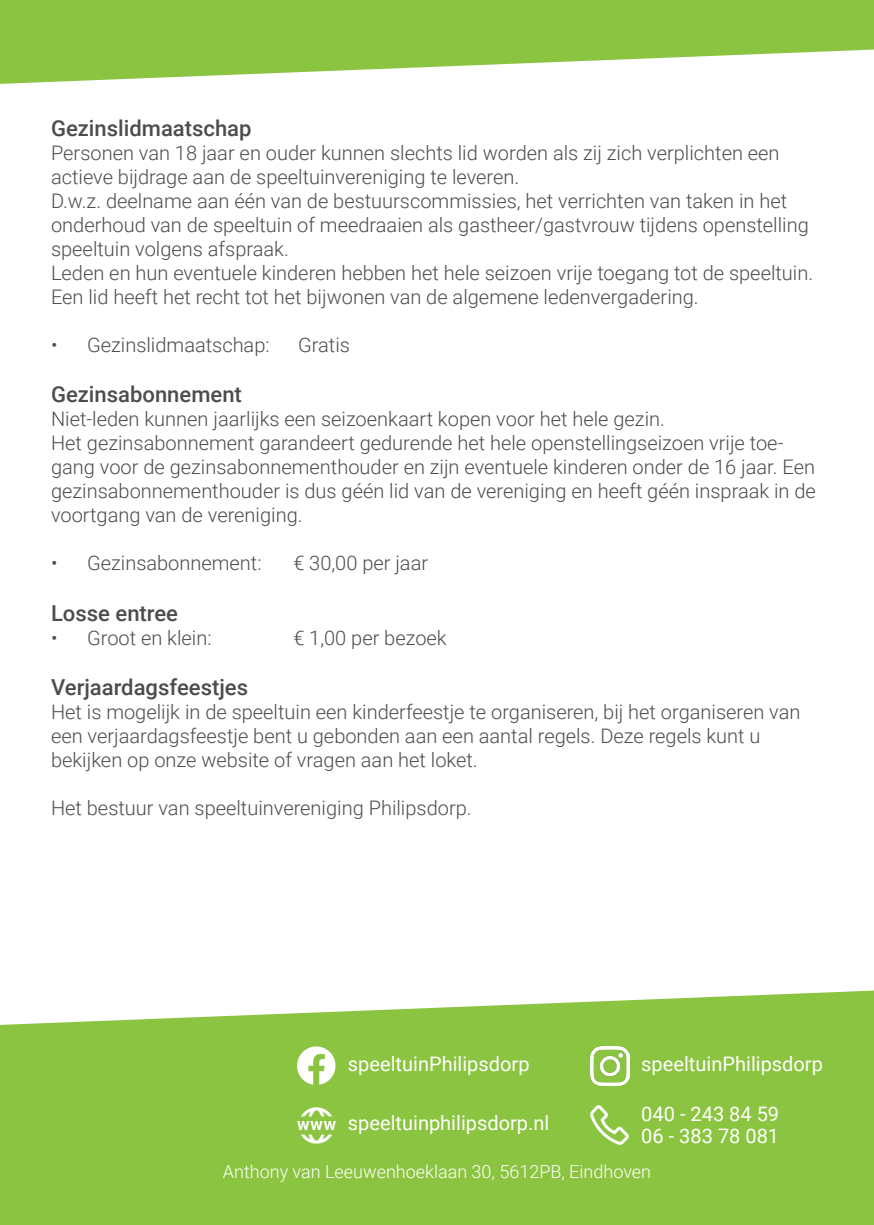
<style>
.page{position:relative;width:874px;height:1225px;background:#fff}
.page>*{position:absolute;margin:0;border:0;box-sizing:border-box;transform-origin:0 0}
.t1{font:500 22px "Roboto";color:#4b4c4d}
.t2{font:300 20px/24px "Roboto";color:#4b4c4d}
.t3{font:20px "Roboto";color:#fff}
.t4{font:300 18px "Roboto";color:#fff}
</style>
<div class="page">
<svg style="left:0;top:0;width:873px;height:84px;fill:#8bc440"></svg>
<svg style="left:0;top:990px;width:873px;height:235px;background:#94c84e"></svg>
<svg style="left:297px;top:1046px;width:38px;height:38px"></svg>
<img style="left:590px;top:1046px;width:39px;height:39px">
<img style="left:590px;top:1106px;width:38px;height:38px">
<img style="left:297px;top:1106px;width:38px;height:38px">
<p class="t1" style="left:51px;top:112px;width:202px">Gezinslidmaatschap</p>
<p class="t2" style="left:51px;top:140px;width:729px">Personen van 18 jaar en ouder kunnen slechts lid worden als zij zich verplichten een actieve bijdrage aan de speeltuinvereniging te leveren.</p>
<p class="t2" style="left:51px;top:188px;width:758px">D.w.z. deelname aan één van de bestuurscommissies, het verrichten van taken in het onderhoud van de speeltuin of meedraaien als gastheer/gastvrouw tijdens openstelling speeltuin volgens afspraak.</p>
<p class="t2" style="left:51px;top:260px;width:763px">Leden en hun eventuele kinderen hebben het hele seizoen vrije toegang tot de speeltuin.</p>
<p class="t2" style="left:51px;top:284px;width:648px">Een lid heeft het recht tot het bijwonen van de algemene ledenvergadering.</p>
<p class="t2" style="left:51px;top:332px;width:220px">• Gezinslidmaatschap:</p>
<p class="t2" style="left:298px;top:332px;width:53px">Gratis</p>
<p class="t1" style="left:51px;top:379px;width:192px">Gezinsabonnement</p>
<p class="t2" style="left:51px;top:406px;width:615px">Niet-leden kunnen jaarlijks een seizoenkaart kopen voor het hele gezin.</p>
<p class="t2" style="left:51px;top:430px;width:766px">Het gezinsabonnement garandeert gedurende het hele openstellingseizoen vrije toe&shy;gang voor de gezinsabonnementhouder en zijn eventuele kinderen onder de 16 jaar. Een gezinsabonnementhouder is dus géén lid van de vereniging en heeft géén inspraak in de voortgang van de vereniging.</p>
<p class="t2" style="left:51px;top:550px;width:212px">• Gezinsabonnement:</p>
<p class="t2" style="left:293px;top:550px;width:136px">€ 30,00 per jaar</p>
<p class="t1" style="left:51px;top:597px;width:128px">Losse entree</p>
<p class="t2" style="left:51px;top:625px;width:162px">• Groot en klein:</p>
<p class="t2" style="left:293px;top:625px;width:155px">€ 1,00 per bezoek</p>
<p class="t1" style="left:51px;top:672px;width:198px">Verjaardagsfeestjes</p>
<p class="t2" style="left:51px;top:699px;width:750px">Het is mogelijk in de speeltuin een kinderfeestje te organiseren, bij het organiseren van een verjaardagsfeestje bent u gebonden aan een aantal regels. Deze regels kunt u</p>
<p class="t2" style="left:51px;top:747px;width:428px">bekijken op onze website of vragen aan het loket.</p>
<p class="t2" style="left:51px;top:795px;width:422px">Het bestuur van speeltuinvereniging Philipsdorp.</p>
<p class="t3" style="left:348px;top:1049px;width:183px">speeltuinPhilipsdorp</p>
<p class="t3" style="left:641px;top:1049px;width:183px">speeltuinPhilipsdorp</p>
<p class="t3" style="left:641px;top:1099px;width:139px">040 - 243 84 59</p>
<p class="t3" style="left:641px;top:1121px;width:139px">06 - 383 78 081</p>
<p class="t4" style="left:223px;top:1159px;width:429px">Anthony van Leeuwenhoeklaan 30, 5612PB, Eindhoven</p>
<p class="t3" style="left:348px;top:1109px;width:203px">speeltuinphilipsdorp.nl</p>
</div>
